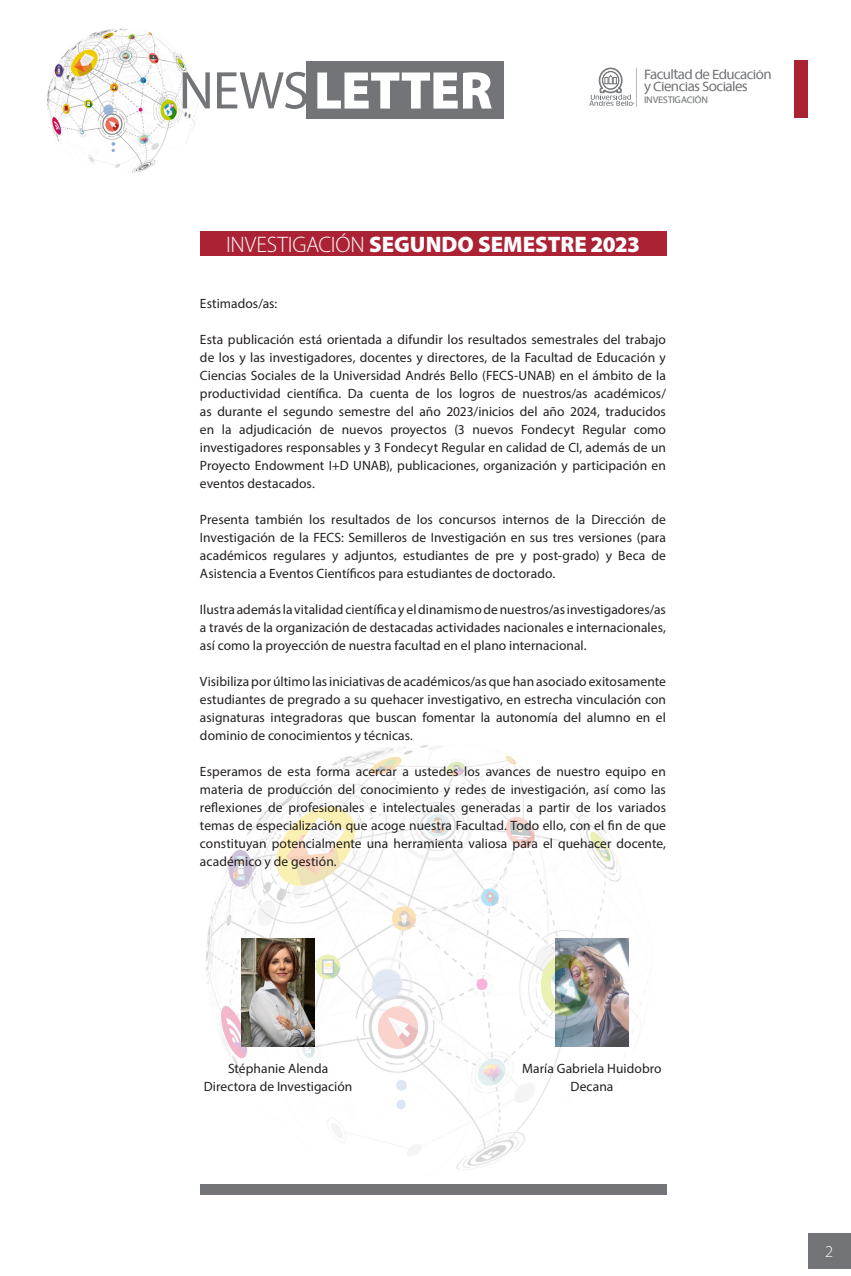
<style>
.page{position:relative;width:851px;height:1276px;background:#fff}
.page>*{position:absolute;margin:0;border:0;box-sizing:border-box;transform-origin:0 0}
.t1{font:900 22.5px "Myriad Pro";color:#fff}
.t2{font:300 16.5px "Myriad Pro";color:#fff}
.t3{font:14.85px/12px "Unab";letter-spacing:-.04em;color:#727477}
.PARRAFOS_OK{font:13.5px/18px "Myriad Pro";letter-spacing:.005em;color:#231f20;text-align:justify}
.t4{font:10.5px "Unab";letter-spacing:-.04em;color:#727477}
.s1{font-weight:300}
</style>
<div class="page">
<img style="left:47px;top:28px;width:150px;height:145px">
<svg style="left:183px;top:72px;width:123px;height:37px"></svg>
<div style="left:306px;top:62px;width:197px;height:57px;background:#727477"></div>
<svg style="left:317px;top:72px;width:174px;height:37px"></svg>
<hr style="left:636px;top:68px;width:1px;height:38px;background:#bbbdbd">
<svg style="left:589px;top:68px;width:45px;height:38px"></svg>
<div style="left:602px;top:71px;width:16px;height:18px;border:1px solid #727477;border-radius:50%"></div>
<div style="left:793px;top:60px;width:14px;height:58px;background:#ab2234"></div>
<div style="left:807px;top:1233px;width:43px;height:36px;background:#727477"></div>
<img style="left:206px;top:745px;width:461px;height:450px">
<div style="left:200px;top:231px;width:466px;height:25px;background:#ab2234"></div>
<div style="left:200px;top:1184px;width:466px;height:11px;background:#727477"></div>
<img style="left:242px;top:938px;width:72px;height:109px">
<p class="t3" style="left:644px;top:69px;width:129px">Facultad de Educación y Ciencias Sociales</p>
<p class="t4" style="left:644px;top:94px;width:66px">INVESTIGACIÓN</p>
<p class="t1" style="left:226px;top:229px;width:415px"><span class="s1">INVESTIGACIÓN</span> SEGUNDO SEMESTRE 2023</p>
<p class="PARRAFOS_OK" style="left:200px;top:294px;width:79px">Estimados/as:</p>
<p class="PARRAFOS_OK" style="left:200px;top:330px;width:467px">Esta publicación está orientada a difundir los resultados semestrales del trabajo de los y las investigadores, docentes y directores, de la Facultad de Educación y Ciencias Sociales de la Universidad Andrés Bello (FECS-UNAB) en el ámbito de la productividad científica. Da cuenta de los logros de nuestros/as académicos/ as durante el segundo semestre del año 2023/inicios del año 2024, traducidos en la adjudicación de nuevos proyectos (3 nuevos Fondecyt Regular como investigadores responsables y 3 Fondecyt Regular en calidad de CI, además de un Proyecto Endowment I+D UNAB), publicaciones, organización y participación en eventos destacados.</p>
<p class="PARRAFOS_OK" style="left:200px;top:510px;width:467px">Presenta también los resultados de los concursos internos de la Dirección de Investigación de la FECS: Semilleros de Investigación en sus tres versiones (para académicos regulares y adjuntos, estudiantes de pre y post-grado) y Beca de Asistencia a Eventos Científicos para estudiantes de doctorado.</p>
<p class="PARRAFOS_OK" style="left:200px;top:600px;width:467px">Ilustra además la vitalidad científica y el dinamismo de nuestros/as investigadores/as a través de la organización de destacadas actividades nacionales e internacionales, así como la proyección de nuestra facultad en el plano internacional.</p>
<p class="PARRAFOS_OK" style="left:200px;top:672px;width:467px">Visibiliza por último las iniciativas de académicos/as que han asociado exitosamente estudiantes de pregrado a su quehacer investigativo, en estrecha vinculación con asignaturas integradoras que buscan fomentar la autonomía del alumno en el dominio de conocimientos y técnicas.</p>
<p class="PARRAFOS_OK" style="left:200px;top:762px;width:467px">Esperamos de esta forma acercar a ustedes los avances de nuestro equipo en materia de producción del conocimiento y redes de investigación, así como las reflexiones de profesionales e intelectuales generadas a partir de los variados temas de especialización que acoge nuestra Facultad. Todo ello, con el fin de que constituyan potencialmente una herramienta valiosa para el quehacer docente, académico y de gestión.</p>
<p class="PARRAFOS_OK" style="left:228px;top:1059px;width:102px">Stéphanie Alenda</p>
<p class="PARRAFOS_OK" style="left:204px;top:1077px;width:150px">Directora de Investigación</p>
<p class="PARRAFOS_OK" style="left:522px;top:1059px;width:141px">María Gabriela Huidobro</p>
<p class="PARRAFOS_OK" style="left:570px;top:1077px;width:44px">Decana</p>
<p class="t2" style="left:825px;top:1241px;width:10px">2</p>
</div>
